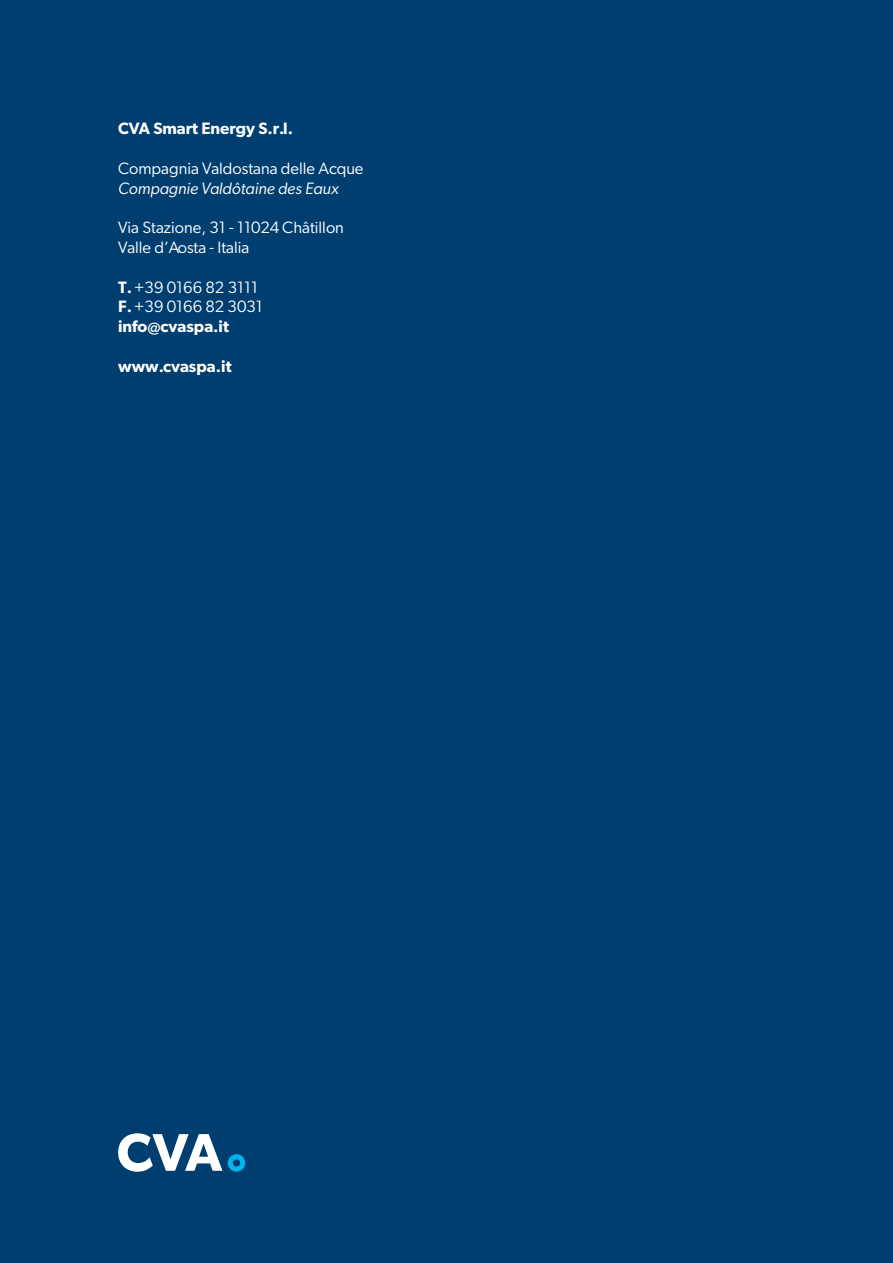
<style>
.page{position:relative;width:893px;height:1263px;background:#003e70}
.page>*{position:absolute;margin:0;border:0;box-sizing:border-box;transform-origin:0 0}
.t1{font:16.5px/19.8px "Gibson";color:#fff}
.t2{font:600 16.5px "Gibson";color:#fff}
.t3{font:italic 16.5px "Gibson";color:#fff}
.s1{font-weight:600}
</style>
<div class="page">
<svg style="left:118px;top:1133px;width:104px;height:39px"></svg>
<svg style="left:228px;top:1154px;width:17px;height:18px"></svg>
<p class="t2" style="left:118px;top:119px;width:176px">CVA Smart Energy S.r.l.</p>
<p class="t1" style="left:118px;top:158px;width:247px">Compagnia Valdostana delle Acque</p>
<p class="t3" style="left:118px;top:178px;width:222px">Compagnie Valdôtaine des Eaux</p>
<p class="t1" style="left:118px;top:217px;width:227px">Via Stazione, 31 - 11024 Châtillon<br>Valle d’Aosta - Italia</p>
<p class="t1" style="left:118px;top:277px;width:146px"><span class="s1">T.</span> +39 0166 82 3111<br><span class="s1">F.</span> +39 0166 82 3031 <span class="s1">info@cvaspa.it</span></p>
<p class="t2" style="left:118px;top:356px;width:115px">www.cvaspa.it</p>
</div>
